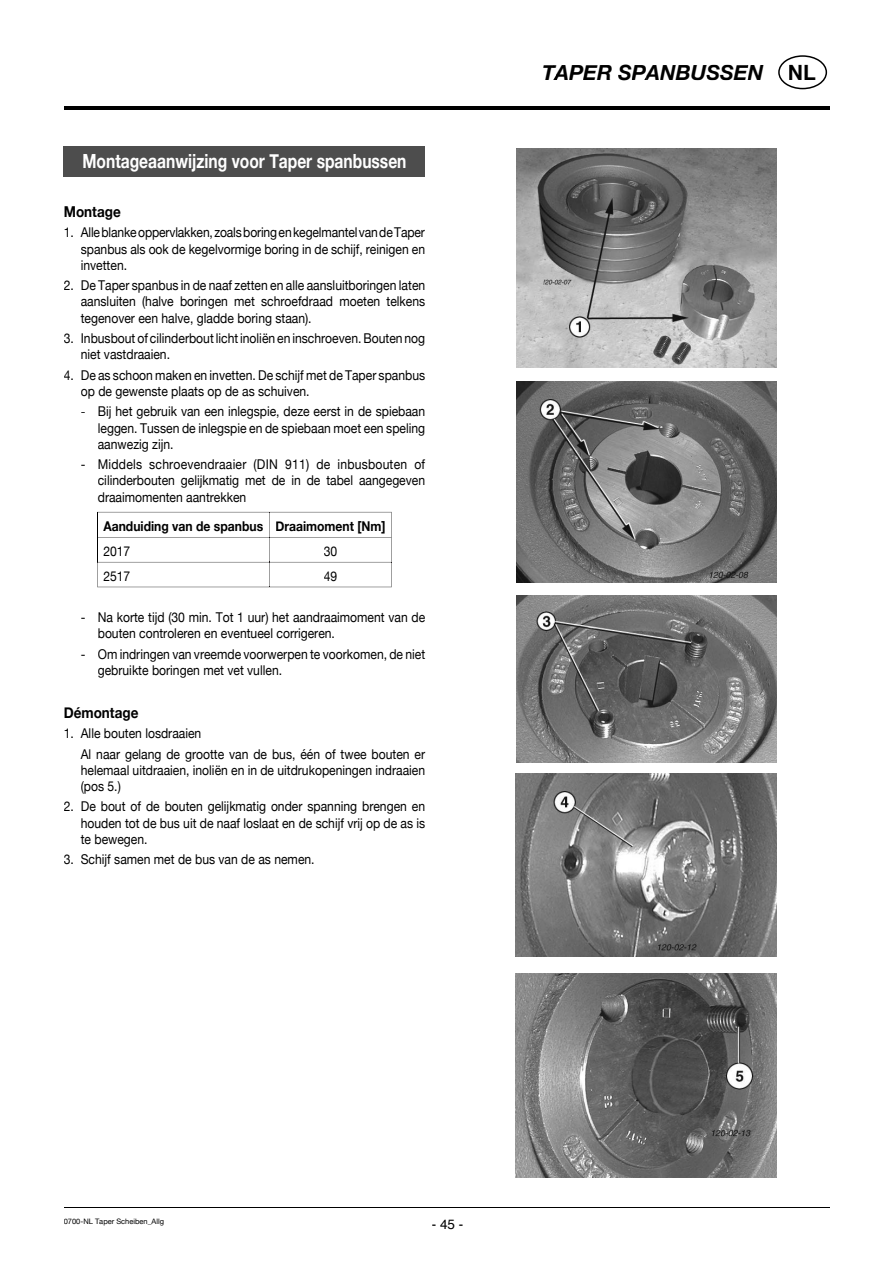
<style>
.page{position:relative;width:893px;height:1263px;background:#fff}
.page>*{position:absolute;margin:0;border:0;box-sizing:border-box;transform-origin:0 0}
.t1{font:italic 700 21px "Helvetica Neue";color:#000}
.t2{font:700 21px "Helvetica";color:#000}
.t3{font:700 19.5px "Helvetica Neue";color:#fff;scale:.8 1}
.t4{font:700 15px "Helvetica Neue";color:#000;scale:.9 1}
.t5{font:13.5px/16.2px "Helvetica Neue";color:#000;scale:.9 1}
.t6{font:700 13.5px "Helvetica Neue";color:#000;scale:.9 1}
.t7{font:13.5px "Helvetica";color:#000}
.t8{font:7.5px "Helvetica Neue";color:#000}
</style>
<div class="page">
<hr style="left:64px;top:106px;width:765px;height:3px;background:#000">
<svg style="left:778px;top:55px;width:49px;height:34px"></svg>
<hr style="left:64px;top:1208px;width:765px;height:1px;background:#000">
<hr style="left:553px;top:65px;width:3px;height:15px;background:#000">
<img style="left:516px;top:149px;width:260px;height:219px">
<img style="left:516px;top:382px;width:260px;height:201px">
<img style="left:516px;top:595px;width:260px;height:167px">
<img style="left:516px;top:774px;width:260px;height:183px">
<img style="left:516px;top:974px;width:260px;height:204px">
<div style="left:64px;top:147px;width:361px;height:30px;background:#4d4d4d"></div>
<svg style="left:97px;top:512px;width:295px;height:76px"></svg>
<h2 class="t3" style="left:82px;top:149px;width:407px">Montageaanwijzing voor Taper spanbussen</h2>
<p class="t4" style="left:64px;top:202px;width:65px">Montage</p>
<p class="t5" style="left:81px;top:224px;width:384px;text-align:justify;text-indent:-17px">1. Alle blanke oppervlakken, zoals boring en kegelmantel van de Taper spanbus als ook de kegelvormige boring in de schijf, reinigen en invetten.</p>
<p class="t5" style="left:81px;top:277px;width:384px;text-align:justify;text-indent:-17px">2. De Taper spanbus in de naaf zetten en alle aansluitboringen laten aansluiten (halve boringen met schroefdraad moeten telkens tegenover een halve, gladde boring staan).</p>
<p class="t5" style="left:81px;top:330px;width:384px;text-indent:-17px">3. Inbusbout of cilinderbout licht inoliën en inschroeven. Bouten nog niet vastdraaien.</p>
<p class="t5" style="left:81px;top:367px;width:384px;text-indent:-17px">4. De as schoon maken en invetten. De schijf met de Taper spanbus op de gewenste plaats op de as schuiven.</p>
<p class="t5" style="left:98px;top:403px;width:365px;text-align:justify;text-indent:-17px">- Bij het gebruik van een inlegspie, deze eerst in de spiebaan leggen. Tussen de inlegspie en de spiebaan moet een speling aanwezig zijn.</p>
<p class="t5" style="left:98px;top:456px;width:365px;text-align:justify;text-indent:-17px">- Middels schroevendraaier (DIN 911) de inbusbouten of cilinderbouten gelijkmatig met de in de tabel aangegeven draaimomenten aantrekken</p>
<p class="t6" style="left:103px;top:518px;width:315px">Aanduiding van de spanbus Draaimoment [Nm]</p>
<p class="t5" style="left:103px;top:543px;width:32px">2017</p>
<p class="t5" style="left:324px;top:543px;width:17px">30</p>
<p class="t5" style="left:103px;top:568px;width:32px">2517</p>
<p class="t5" style="left:324px;top:568px;width:17px">49</p>
<p class="t5" style="left:98px;top:609px;width:365px;text-indent:-17px">- Na korte tijd (30 min. Tot 1 uur) het aandraaimoment van de bouten controleren en eventueel corrigeren.</p>
<p class="t5" style="left:98px;top:646px;width:365px;text-indent:-17px">- Om indringen van vreemde voorwerpen te voorkomen, de niet gebruikte boringen met vet vullen.</p>
<p class="t4" style="left:64px;top:703px;width:85px">Démontage</p>
<p class="t5" style="left:81px;top:723px;width:384px;line-height:20.4px;text-indent:-17px">1. Alle bouten losdraaien<br>Al naar gelang de grootte van de bus, één of twee bouten er</p>
<p class="t5" style="left:81px;top:762px;width:384px">helemaal uitdraaien, inoliën en in de uitdrukopeningen indraaien (pos 5.)</p>
<p class="t5" style="left:81px;top:798px;width:384px;text-align:justify;text-indent:-17px">2. De bout of de bouten gelijkmatig onder spanning brengen en houden tot de bus uit de naaf loslaat en de schijf vrij op de as is te bewegen.</p>
<p class="t5" style="left:64px;top:851px;width:280px">3. Schijf samen met de bus van de as nemen.</p>
<h1 class="t1" style="left:542px;top:60px;width:223px">TAPER SPANBUSSEN</h1>
<h1 class="t2" style="left:788px;top:53px;width:29px">NL</h1>
<p class="t8" style="left:64px;top:1217px;width:102px">0700-NL Taper Scheiben_Allg</p>
<p class="t7" style="left:432px;top:1215px;width:33px">- 45 -</p>
</div>
